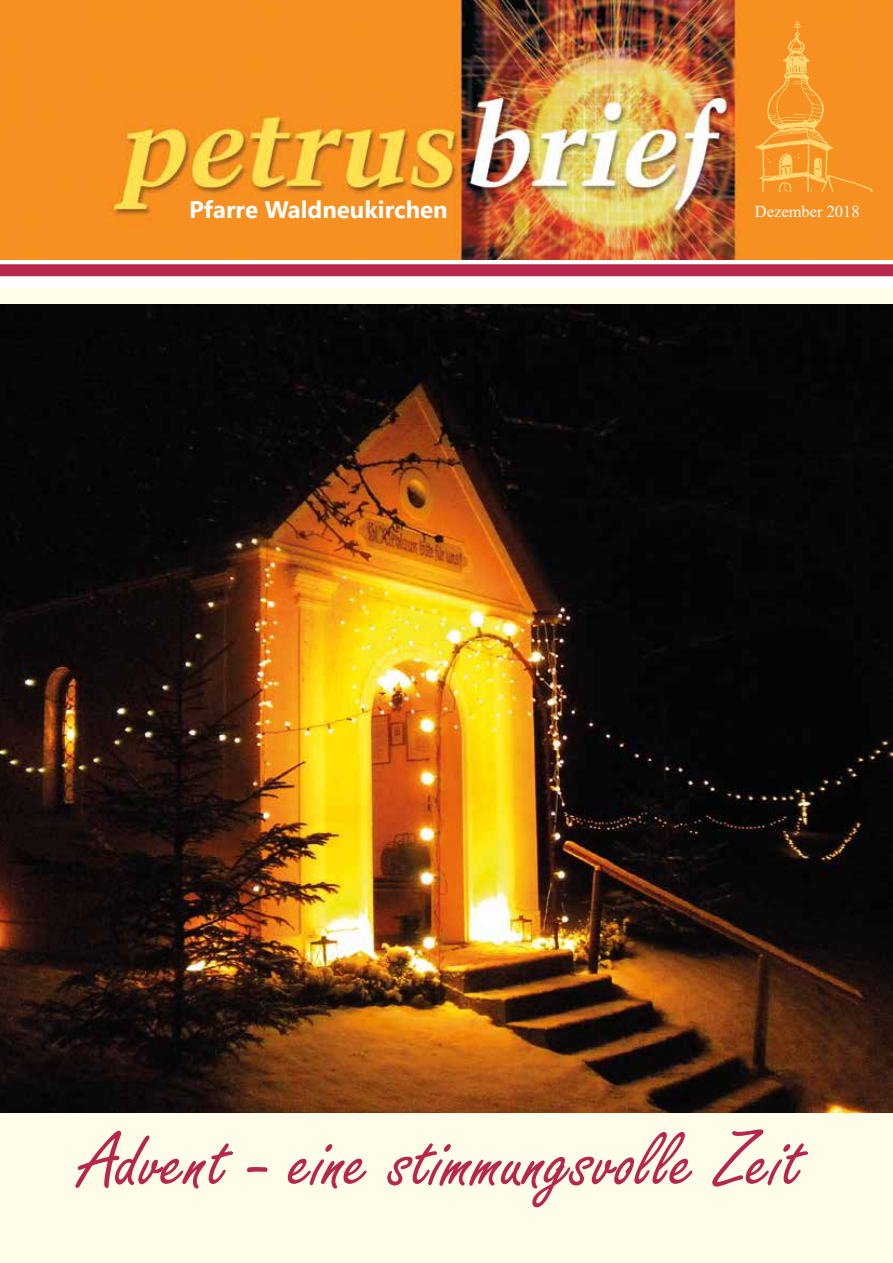
<style>
.page{position:relative;width:893px;height:1263px;background:#fff}
.page>*{position:absolute;margin:0;border:0;box-sizing:border-box;transform-origin:0 0}
.t1{font:84px "Freestyle Script";color:#b7274c}
.t2{font:700 24px "Segoe UI";color:#fff}
.t3{font:16.5px "Times New Roman";color:#fff}
</style>
<div class="page">
<div style="left:0;top:288px;width:893px;height:975px;background:#fffde9"></div>
<div style="left:0;top:264px;width:893px;height:12px;background:#b7274c"></div>
<img style="left:0;top:0;width:893px;height:259px">
<img style="left:756px;top:21px;width:137px;height:171px">
<img style="left:0;top:304px;width:893px;height:808px">
<p class="t2" style="left:189px;top:187px;width:260px">Pfarre Waldneukirchen</p>
<p class="t3" style="left:755px;top:200px;width:106px">Dezember 2018</p>
<p class="t1" style="left:81px;top:1115px;width:724px">Advent - eine stimmungsvolle Zeit</p>
</div>
